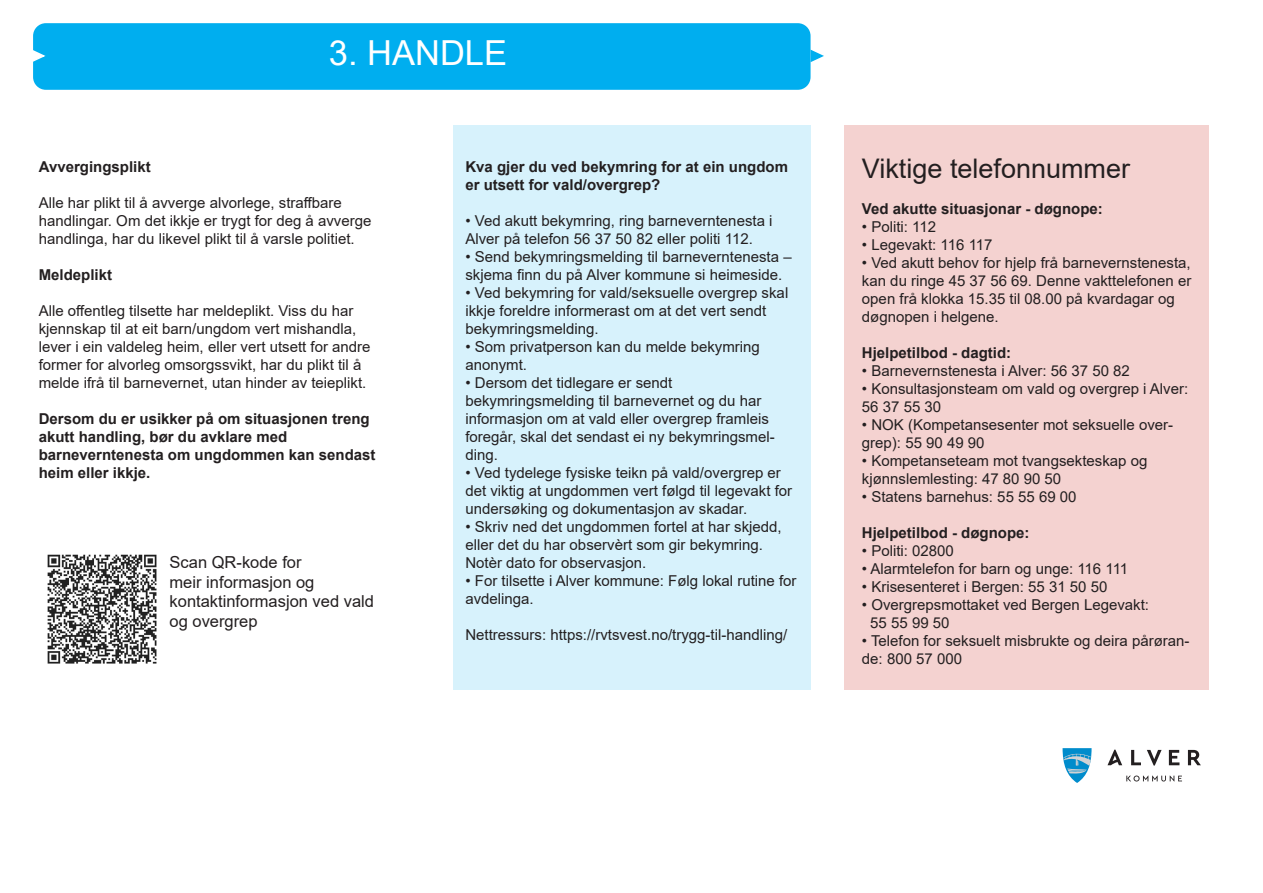
<style>
.page{position:relative;width:1263px;height:893px;background:#fff}
.page>*{position:absolute;margin:0;border:0;box-sizing:border-box;transform-origin:0 0}
.t1{font:34.5px "Arial";color:#fff}
.t2{font:27px "Arial";color:#231f20}
.t3{font:16.5px/19.8px "Arial";color:#231f20}
.t4{font:15px/18px "Arial";color:#231f20}
.t5{font:700 15px/18px "Arial";color:#231f20}
</style>
<div class="page">
<div style="left:453px;top:125px;width:357px;height:565px;background:#d7f2fc"></div>
<div style="left:33px;top:23px;width:777px;height:67px;background:#00aeef;border-radius:13px"></div>
<svg style="left:810px;top:49px;width:14px;height:14px"></svg>
<svg style="left:33px;top:49px;width:13px;height:14px"></svg>
<div style="left:845px;top:125px;width:364px;height:565px;background:#f4d2d0"></div>
<img style="left:47px;top:554px;width:110px;height:110px">
<svg style="left:1062px;top:748px;width:29px;height:35px"></svg>
<svg style="left:1126px;top:775px;width:56px;height:6px"></svg>
<svg style="left:1107px;top:750px;width:94px;height:15px"></svg>
<p class="t1" style="left:329px;top:29px;width:180px">3. HANDLE</p>
<p class="t5" style="left:39px;top:158px;width:113px">Avvergingsplikt</p>
<p class="t4" style="left:39px;top:193px;width:334px">Alle har plikt til å avverge alvorlege, straffbare handlingar. Om det ikkje er trygt for deg å avverge handlinga, har du likevel plikt til å varsle politiet.</p>
<p class="t5" style="left:39px;top:266px;width:75px">Meldeplikt</p>
<p class="t4" style="left:39px;top:301px;width:333px">Alle offentleg tilsette har meldeplikt. Viss du har kjennskap til at eit barn/ungdom vert mishandla, lever i ein valdeleg heim, eller vert utsett for andre former for alvorleg omsorgssvikt, har du plikt til å melde ifrå til barnevernet, utan hinder av teieplikt.</p>
<p class="t5" style="left:39px;top:410px;width:332px">Dersom du er usikker på om situasjonen treng akutt handling, bør du avklare med</p>
<p class="t5" style="left:39px;top:446px;width:338px">barneverntenesta om ungdommen kan sendast heim eller ikkje.</p>
<p class="t3" style="left:170px;top:552px;width:134px">Scan QR-kode for</p>
<p class="t3" style="left:170px;top:572px;width:146px">meir informasjon og</p>
<p class="t3" style="left:170px;top:592px;width:206px">kontaktinformasjon ved vald og overgrep</p>
<p class="t5" style="left:465px;top:158px;width:324px">Kva gjer du ved bekymring for at ein ungdom er utsett for vald/overgrep?</p>
<p class="t4" style="left:465px;top:211px;width:309px">• Ved akutt bekymring, ring barneverntenesta i<br>Alver på telefon 56 37 50 82 eller politi 112.</p>
<p class="t4" style="left:465px;top:247px;width:328px">• Send bekymringsmelding til barneverntenesta – skjema finn du på Alver kommune si heimeside.</p>
<p class="t4" style="left:465px;top:283px;width:324px">• Ved bekymring for vald/seksuelle overgrep skal ikkje foreldre informerast om at det vert sendt bekymringsmelding.</p>
<p class="t4" style="left:465px;top:337px;width:296px">• Som privatperson kan du melde bekymring anonymt.</p>
<p class="t4" style="left:465px;top:373px;width:208px">• Dersom det tidlegare er sendt</p>
<p class="t4" style="left:465px;top:391px;width:297px">bekymringsmelding til barnevernet og du har</p>
<p class="t4" style="left:465px;top:409px;width:311px">informasjon om at vald eller overgrep framleis foregår, skal det sendast ei ny bekymringsmel&shy;ding.</p>
<p class="t4" style="left:465px;top:463px;width:328px">• Ved tydelege fysiske teikn på vald/overgrep er det viktig at ungdommen vert følgd til legevakt for</p>
<p class="t4" style="left:465px;top:499px;width:283px">undersøking og dokumentasjon av skadar.</p>
<p class="t4" style="left:465px;top:517px;width:318px">• Skriv ned det ungdommen fortel at har skjedd, eller det du har observèrt som gir bekymring.<br>Notèr dato for observasjon.</p>
<p class="t4" style="left:465px;top:571px;width:333px">• For tilsette i Alver kommune: Følg lokal rutine for avdelinga.</p>
<p class="t4" style="left:465px;top:625px;width:323px">Nettressurs: https://rvtsvest.no/trygg-til-handling/</p>
<p class="t2" style="left:862px;top:149px;width:270px">Viktige telefonnummer</p>
<p class="t5" style="left:862px;top:199px;width:242px">Ved akutte situasjonar - døgnope:</p>
<p class="t4" style="left:862px;top:217px;width:76px">• Politi: 112</p>
<p class="t4" style="left:862px;top:235px;width:132px">• Legevakt: 116 117</p>
<p class="t4" style="left:862px;top:253px;width:331px">• Ved akutt behov for hjelp frå barnevernstenesta, kan du ringe 45 37 56 69. Denne vakttelefonen er open frå klokka 15.35 til 08.00 på kvardagar og døgnopen i helgene.</p>
<p class="t5" style="left:862px;top:343px;width:151px">Hjelpetilbod - dagtid:</p>
<p class="t4" style="left:862px;top:361px;width:269px">• Barnevernstenesta i Alver: 56 37 50 82</p>
<p class="t4" style="left:862px;top:379px;width:328px">• Konsultasjonsteam om vald og overgrep i Alver:<br>56 37 55 30</p>
<p class="t4" style="left:862px;top:415px;width:313px">• NOK (Kompetansesenter mot seksuelle over&shy;grep): 55 90 49 90</p>
<p class="t4" style="left:862px;top:451px;width:287px">• Kompetanseteam mot tvangsekteskap og kjønnslemlesting: 47 80 90 50</p>
<p class="t4" style="left:862px;top:487px;width:216px">• Statens barnehus: 55 55 69 00</p>
<p class="t5" style="left:862px;top:523px;width:169px">Hjelpetilbod - døgnope:</p>
<p class="t4" style="left:862px;top:541px;width:93px">• Politi: 02800</p>
<p class="t4" style="left:862px;top:559px;width:268px">• Alarmtelefon for barn og unge: 116 111</p>
<p class="t4" style="left:862px;top:577px;width:247px">• Krisesenteret i Bergen: 55 31 50 50</p>
<p class="t4" style="left:862px;top:595px;width:289px">• Overgrepsmottaket ved Bergen Legevakt:</p>
<p class="t4" style="left:870px;top:613px;width:81px">55 55 99 50</p>
<p class="t4" style="left:862px;top:631px;width:329px">• Telefon for seksuelt misbrukte og deira pårøran&shy;de: 800 57 000</p>
</div>
